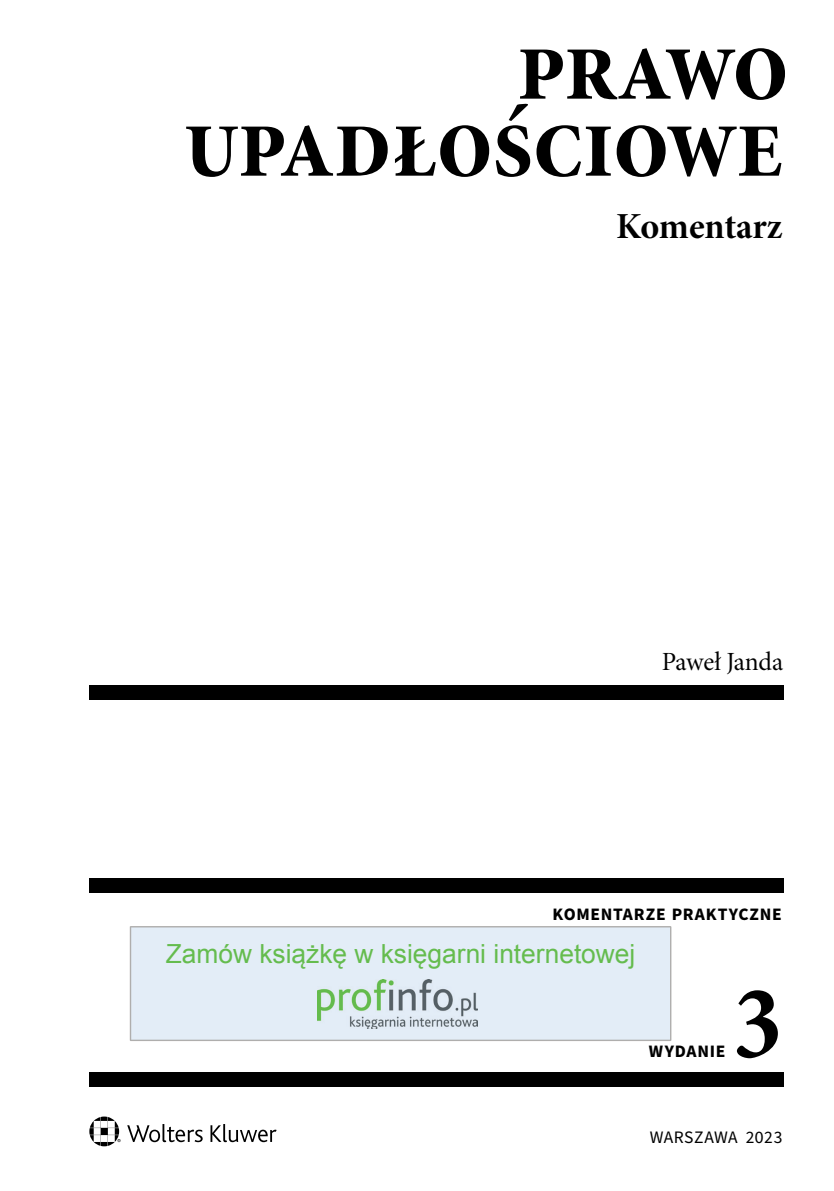
<style>
.page{position:relative;width:834px;height:1191px;background:#fff}
.page>*{position:absolute;margin:0;border:0;box-sizing:border-box;transform-origin:0 0}
.t1{font:105px/77px "Minion Pro Bold Cn Subh";letter-spacing:-.01em;color:#000;text-align:right}
.t2{font:700 condensed 105px "Minion Pro";color:#000}
.t3{font:36.75px "Minion Pro Bold Subh";letter-spacing:-.005em;color:#000}
.t4{font:26.25px "Arial";color:#65bc4e}
.t5{font:26.25px "Minion Pro Subh";letter-spacing:-.01em;color:#000}
.t6{font:700 17.5px "Source Sans Pro";letter-spacing:.045em;color:#000}
.t7{font:17.5px "Source Sans Pro";letter-spacing:.015em;color:#000}
</style>
<div class="page">
<svg style="left:89px;top:1116px;width:187px;height:30px"></svg>
<div style="left:89px;top:685px;width:695px;height:14px;background:#000"></div>
<div style="left:89px;top:1071px;width:695px;height:15px;background:#000"></div>
<div style="left:89px;top:878px;width:695px;height:15px;background:#000"></div>
<svg style="left:130px;top:926px;width:541px;height:115px;background:#e0e9f3"></svg>
<div style="left:138px;top:943px;width:524px;height:35px;background:#e3edf7"></div>
<div style="left:317px;top:979px;width:167px;height:52px;background:#e3edf7"></div>
<img style="left:317px;top:979px;width:160px;height:50px">
<h1 class="t1" style="left:184px;top:26px;width:606px">Prawo upadłościowe</h1>
<h2 class="t3" style="left:616px;top:201px;width:168px">Komentarz</h2>
<p class="t5" style="left:661px;top:645px;width:123px">Paweł Janda</p>
<p class="t6" style="left:552px;top:901px;width:231px">KOMENTARZE PRAKTYCZNE</p>
<p class="t4" style="left:166px;top:936px;width:471px">Zamów książkę w księgarni internetowej</p>
<p class="t6" style="left:648px;top:1039px;width:78px">WYDANIE</p>
<h1 class="t2" style="left:734px;top:951px;width:49px">3</h1>
<p class="t7" style="left:649px;top:1125px;width:134px">WARSZAWA 2023</p>
</div>
